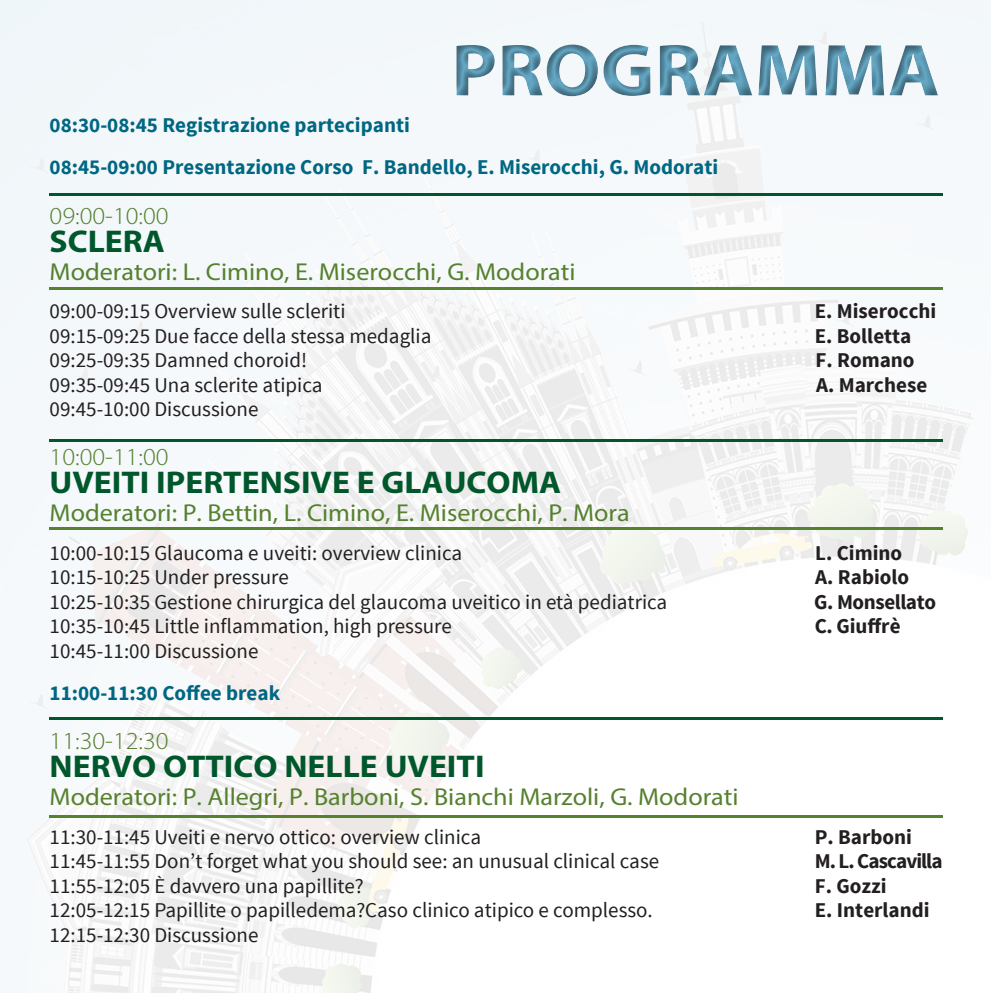
<style>
.page{position:relative;width:993px;height:993px;background:#fff}
.page>*{position:absolute;margin:0;border:0;box-sizing:border-box;transform-origin:0 0}
.t1{font:700 74.2px "Myriad Pro";color:#65a8c5;scale:1.07 1}
.t2{font:700 31.5px "Myriad Pro";color:#00572c;scale:1.07 1}
.t3{font:24.5px "Myriad Pro";color:#56812f;scale:1.07 1}
.t4{font:300 24.5px "Myriad Pro";color:#56812f;scale:1.07 1}
.t5{font:21px "Source Sans Pro";color:#231f20}
.t6{font:700 21px "Source Sans Pro";color:#006782}
.t7{font:700 21px "Source Sans Pro";color:#231f20}
.t8{font:700 21px "Source Sans Pro";letter-spacing:-.045em;color:#231f20}
.t9{font:700 21px "Source Sans Pro";letter-spacing:-.02em;color:#231f20}
</style>
<div class="page">
<img style="left:0;top:0;width:990px;height:992px">
<div style="left:445px;top:31px;width:503px;height:79px;background:#231f20;opacity:.5"></div>
<hr style="left:50px;top:193px;width:893px;height:3px;background:#00572c">
<hr style="left:50px;top:287px;width:893px;height:2px;background:#56812f">
<hr style="left:50px;top:439px;width:893px;height:2px;background:#00572c">
<hr style="left:50px;top:527px;width:893px;height:2px;background:#56812f">
<hr style="left:50px;top:717px;width:893px;height:2px;background:#00572c">
<hr style="left:50px;top:815px;width:893px;height:2px;background:#56812f">
<h1 class="t1" style="left:451px;top:22px;width:458px">PROGRAMMA</h1>
<p class="t6" style="left:50px;top:112px;width:361px">08:30-08:45 Registrazione partecipanti</p>
<p class="t6" style="left:50px;top:154px;width:670px">08:45-09:00 Presentazione Corso F. Bandello, E. Miserocchi, G. Modorati</p>
<p class="t4" style="left:50px;top:202px;width:113px">09:00-10:00</p>
<p class="t2" style="left:50px;top:220px;width:109px">SCLERA</p>
<p class="t3" style="left:50px;top:256px;width:493px">Moderatori: L. Cimino, E. Miserocchi, G. Modorati</p>
<p class="t5" style="left:50px;top:298px;width:297px">09:00-09:15 Overview sulle scleriti</p>
<p class="t7" style="left:814px;top:297px;width:123px">E. Miserocchi</p>
<p class="t5" style="left:50px;top:322px;width:383px">09:15-09:25 Due facce della stessa medaglia</p>
<p class="t7" style="left:814px;top:322px;width:98px">E. Bolletta</p>
<p class="t5" style="left:50px;top:347px;width:259px">09:25-09:35 Damned choroid!</p>
<p class="t7" style="left:815px;top:346px;width:101px">F. Romano</p>
<p class="t5" style="left:50px;top:371px;width:274px">09:35-09:45 Una sclerite atipica</p>
<p class="t7" style="left:815px;top:371px;width:113px">A. Marchese</p>
<p class="t5" style="left:50px;top:396px;width:210px">09:45-10:00 Discussione</p>
<p class="t4" style="left:50px;top:443px;width:113px">10:00-11:00</p>
<p class="t2" style="left:50px;top:462px;width:479px">UVEITI IPERTENSIVE E GLAUCOMA</p>
<p class="t3" style="left:50px;top:498px;width:543px">Moderatori: P. Bettin, L. Cimino, E. Miserocchi, P. Mora</p>
<p class="t5" style="left:50px;top:539px;width:414px">10:00-10:15 Glaucoma e uveiti: overview clinica</p>
<p class="t7" style="left:815px;top:539px;width:88px">L. Cimino</p>
<p class="t5" style="left:50px;top:564px;width:240px">10:15-10:25 Under pressure</p>
<p class="t7" style="left:814px;top:563px;width:95px">A. Rabiolo</p>
<p class="t5" style="left:50px;top:588px;width:619px">10:25-10:35 Gestione chirurgica del glaucoma uveitico in età pediatrica</p>
<p class="t9" style="left:814px;top:588px;width:123px">G. Monsellato</p>
<p class="t5" style="left:50px;top:613px;width:403px">10:35-10:45 Little inflammation, high pressure</p>
<p class="t7" style="left:814px;top:612px;width:87px">C. Giuffrè</p>
<p class="t5" style="left:50px;top:637px;width:210px">10:45-11:00 Discussione</p>
<p class="t6" style="left:50px;top:679px;width:232px">11:00-11:30 Coffee break</p>
<p class="t4" style="left:50px;top:727px;width:113px">11:30-12:30</p>
<p class="t2" style="left:50px;top:745px;width:408px">NERVO OTTICO NELLE UVEITI</p>
<p class="t3" style="left:50px;top:781px;width:645px">Moderatori: P. Allegri, P. Barboni, S. Bianchi Marzoli, G. Modorati</p>
<p class="t5" style="left:50px;top:823px;width:433px">11:30-11:45 Uveiti e nervo ottico: overview clinica</p>
<p class="t7" style="left:814px;top:822px;width:99px">P. Barboni</p>
<p class="t5" style="left:50px;top:847px;width:611px">11:45-11:55 Don’t forget what you should see: an unusual clinical case</p>
<p class="t8" style="left:814px;top:847px;width:129px">M. L. Cascavilla</p>
<p class="t5" style="left:50px;top:872px;width:315px">11:55-12:05 È davvero una papillite?</p>
<p class="t7" style="left:814px;top:871px;width:73px">F. Gozzi</p>
<p class="t5" style="left:50px;top:896px;width:604px">12:05-12:15 Papillite o papilledema?Caso clinico atipico e complesso.</p>
<p class="t7" style="left:814px;top:896px;width:116px">E. Interlandi</p>
<p class="t5" style="left:50px;top:921px;width:210px">12:15-12:30 Discussione</p>
</div>
